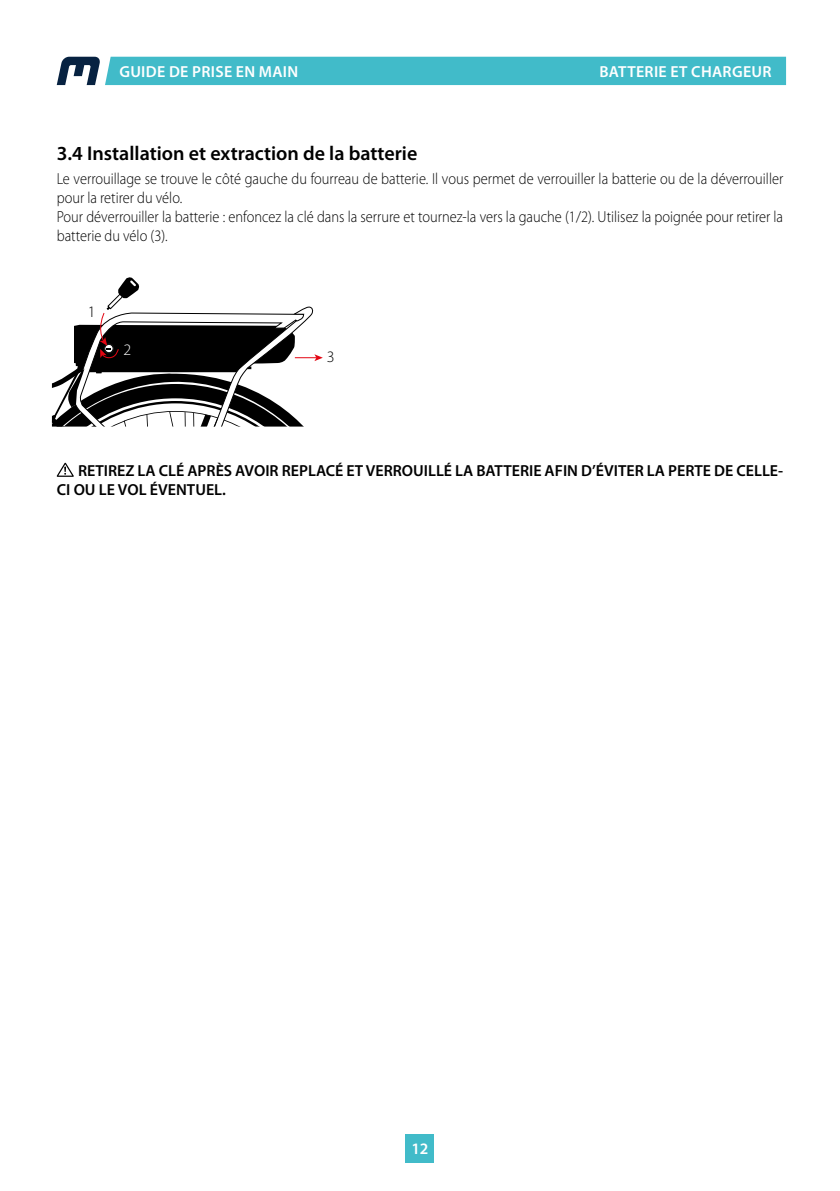
<style>
.page{position:relative;width:840px;height:1191px;background:#fff}
.page>*{position:absolute;margin:0;border:0;box-sizing:border-box;transform-origin:0 0}
.t1{font:600 20px "Myriad Pro";color:#000}
.t2{font:300 16px/19.2px "Myriad Pro";color:#000;scale:.9 1}
.t3{font:600 16px/19.2px "Myriad Pro";color:#000}
.t4{font:600 16px "Myriad Pro";letter-spacing:.02em;color:#fff}
.t5{font:300 16px "Myriad Pro";color:#000}
.t6{font:300 16px "Myriad Pro";color:#fff}
</style>
<div class="page">
<div style="left:405px;top:1134px;width:29px;height:28px;background:#41bbc9"></div>
<svg style="left:57px;top:57px;width:728px;height:28px;background:#45b7c6"></svg>
<svg style="left:52px;top:277px;width:271px;height:149px"></svg>
<svg style="left:57px;top:463px;width:17px;height:14px"></svg>
<p class="t4" style="left:119px;top:63px;width:180px">GUIDE DE PRISE EN MAIN</p>
<p class="t4" style="left:599px;top:63px;width:174px">BATTERIE ET CHARGEUR</p>
<p class="t1" style="left:57px;top:142px;width:362px">3.4 Installation et extraction de la batterie</p>
<p class="t2" style="left:57px;top:169px;width:808px">Le verrouillage se trouve le côté gauche du fourreau de batterie. Il vous permet de verrouiller la batterie ou de la déverrouiller pour la retirer du vélo.<br>Pour déverrouiller la batterie : enfoncez la clé dans la serrure et tournez-la vers la gauche (1/2). Utilisez la poignée pour retirer la batterie du vélo (3).</p>
<p class="t5" style="left:88px;top:302px;width:9px">1</p>
<p class="t6" style="left:124px;top:340px;width:9px">2</p>
<p class="t5" style="left:326px;top:347px;width:9px">3</p>
<p class="t3" style="left:57px;top:461px;width:727px;text-indent:21px">RETIREZ LA CLÉ APRÈS AVOIR REPLACÉ ET VERROUILLÉ LA BATTERIE AFIN D’ÉVITER LA PERTE DE CELLE-<br>CI OU LE VOL ÉVENTUEL.</p>
<p class="t4" style="left:411px;top:1140px;width:19px">12</p>
</div>
